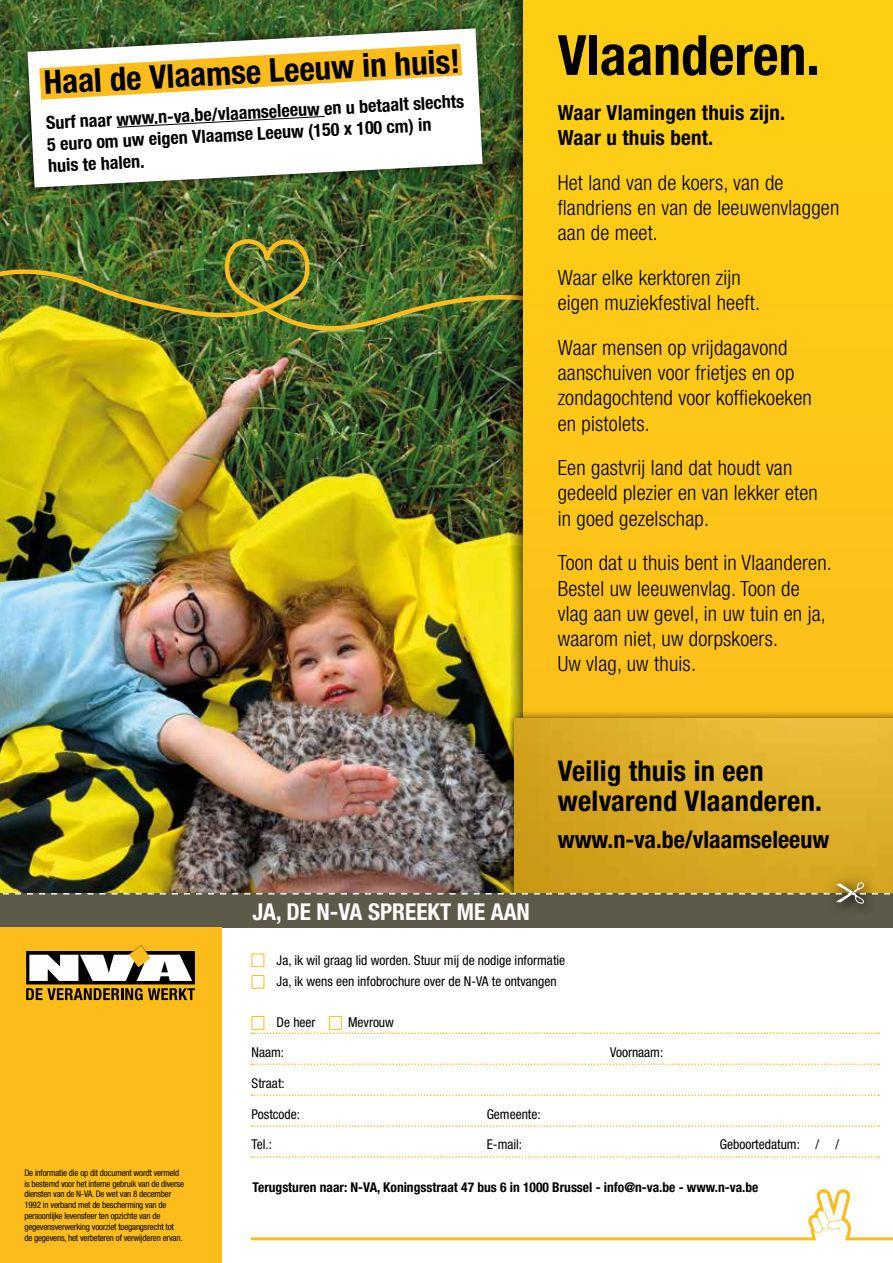
<style>
.page{position:relative;width:893px;height:1263px;background:#fff}
.page>*{position:absolute;margin:0;border:0;box-sizing:border-box;transform-origin:0 0}
.t1{font:700 condensed 55.5px "Helvetica Neue LT Std";color:#000}
.t2{font:700 condensed 33px "Helvetica Neue LT Std";color:#000}
.t3{font:700 condensed 28.5px/30px "Helvetica Neue LT Std";letter-spacing:.01em;color:#000}
.t4{font:700 condensed 24px "Helvetica Neue LT Std";color:#000}
.t5{font:700 condensed 23.25px "Helvetica Neue LT Std";color:#fff}
.t6{font:300 condensed 21px/25.2px "Helvetica Neue LT Std";letter-spacing:.01em;color:#000}
.t7{font:700 condensed 21px/25.2px "Helvetica Neue LT Std";letter-spacing:.01em;color:#000}
.t8{font:700 condensed 18px/21.6px "Helvetica Neue LT Std";color:#000}
.t9{font:condensed 13.5px/21.5px "Helvetica Neue LT Std";color:#000}
.t10{font:700 condensed 13.5px "Helvetica Neue LT Std";color:#000}
.t11{font:condensed 9px/10.8px "Helvetica Neue LT Std";letter-spacing:-.02em;color:#000}
</style>
<div class="page">
<img style="left:0;top:0;width:504px;height:882px">
<img style="left:0;top:237px;width:504px;height:98px">
<div style="left:523px;top:0;width:370px;height:893px;background:#fdc817"></div>
<img style="left:504px;top:0;width:19px;height:882px">
<div style="left:505px;top:709px;width:388px;height:184px;background:#000;opacity:.75"></div>
<img style="left:514px;top:719px;width:379px;height:163px">
<img style="left:17px;top:18px;width:476px;height:180px">
<svg style="left:28px;top:28px;width:455px;height:159px"></svg>
<svg style="left:116px;top:115px;width:210px;height:13px"></svg>
<svg style="left:38px;top:42px;width:426px;height:59px"></svg>
<div style="left:0;top:893px;width:893px;height:34px;background:#5c5a48"></div>
<div style="left:0;top:927px;width:221px;height:336px;background:#fcbd1c"></div>
<div style="left:252px;top:953px;width:12px;height:14px;border:1px solid #fcbd1c"></div>
<div style="left:252px;top:975px;width:12px;height:13px;border:1px solid #fcbd1c"></div>
<div style="left:252px;top:1016px;width:12px;height:14px;border:1px solid #fcbd1c"></div>
<div style="left:329px;top:1016px;width:13px;height:14px;border:1px solid #fcbd1c"></div>
<svg style="left:252px;top:1032px;width:627px;height:2px"></svg>
<svg style="left:252px;top:1063px;width:627px;height:2px"></svg>
<svg style="left:252px;top:1094px;width:627px;height:2px"></svg>
<svg style="left:252px;top:1125px;width:627px;height:2px"></svg>
<svg style="left:252px;top:1156px;width:627px;height:2px"></svg>
<div style="left:823px;top:868px;width:56px;height:50px;background:#000;opacity:.9"></div>
<svg style="left:26px;top:945px;width:169px;height:55px"></svg>
<img style="left:0;top:882px;width:893px;height:22px">
<svg style="left:251px;top:1189px;width:642px;height:52px"></svg>
<h2 class="t2" style="left:43px;top:62px;width:418px;rotate:-3deg">Haal de Vlaamse Leeuw in huis!</h2>
<p class="t8" style="left:45px;top:112px;width:420px;rotate:-3deg">Surf naar www.n-va.be/vlaamseleeuw en u betaalt slechts<br>5 euro om uw eigen Vlaamse Leeuw (150 x 100 cm) in huis te halen.</p>
<h1 class="t1" style="left:558px;top:22px;width:263px">Vlaanderen.</h1>
<p class="t7" style="left:558px;top:100px;width:229px">Waar Vlamingen thuis zijn.<br>Waar u thuis bent.</p>
<p class="t6" style="left:558px;top:170px;width:283px">Het land van de koers, van de flandriens en van de leeuwenvlaggen aan de meet.</p>
<p class="t6" style="left:558px;top:265px;width:204px">Waar elke kerktoren zijn eigen muziekfestival heeft.</p>
<p class="t6" style="left:558px;top:335px;width:256px">Waar mensen op vrijdagavond aanschuiven voor frietjes en op zondagochtend voor koffiekoeken en pistolets.</p>
<p class="t6" style="left:558px;top:455px;width:262px">Een gastvrij land dat houdt van gedeeld plezier en van lekker eten in goed gezelschap.</p>
<p class="t6" style="left:558px;top:550px;width:276px">Toon dat u thuis bent in Vlaanderen.<br>Bestel uw leeuwenvlag. Toon de vlag aan uw gevel, in uw tuin en ja, waarom niet, uw dorpskoers.<br>Uw vlag, uw thuis.</p>
<p class="t5" style="left:252px;top:898px;width:279px">JA, DE N-VA SPREEKT ME AAN</p>
<h3 class="t3" style="left:558px;top:755px;width:266px">Veilig thuis in een welvarend Vlaanderen.</h3>
<p class="t4" style="left:558px;top:825px;width:273px">www.n-va.be/vlaamseleeuw</p>
<p class="t11" style="left:24px;top:1167px;width:161px">De informatie die op dit document wordt vermeld is bestemd voor het interne gebruik van de diverse diensten van de N-VA. De wet van 8 december 1992 in verband met de bescherming van de persoonlijke levensfeer ten opzichte van de gegevensverwerking voorziet toegangsrecht tot<br>de gegevens, het verbeteren of verwijderen ervan.</p>
<p class="t9" style="left:277px;top:949px;width:290px">Ja, ik wil graag lid worden. Stuur mij de nodige informatie<br>Ja, ik wens een infobrochure over de N-VA te ontvangen</p>
<p class="t9" style="left:277px;top:1011px;width:40px">De heer</p>
<p class="t9" style="left:348px;top:1011px;width:47px">Mevrouw</p>
<p class="t9" style="left:252px;top:1041px;width:34px">Naam:</p>
<p class="t9" style="left:610px;top:1041px;width:55px">Voornaam:</p>
<p class="t9" style="left:252px;top:1072px;width:35px">Straat:</p>
<p class="t9" style="left:252px;top:1103px;width:50px">Postcode:</p>
<p class="t9" style="left:487px;top:1103px;width:55px">Gemeente:</p>
<p class="t9" style="left:252px;top:1134px;width:22px">Tel.:</p>
<p class="t9" style="left:487px;top:1134px;width:37px">E-mail:</p>
<p class="t9" style="left:720px;top:1134px;width:121px">Geboortedatum: / /</p>
<p class="t10" style="left:253px;top:1179px;width:507px">Terugsturen naar: N-VA, Koningsstraat 47 bus 6 in 1000 Brussel - info@n-va.be - www.n-va.be</p>
</div>
